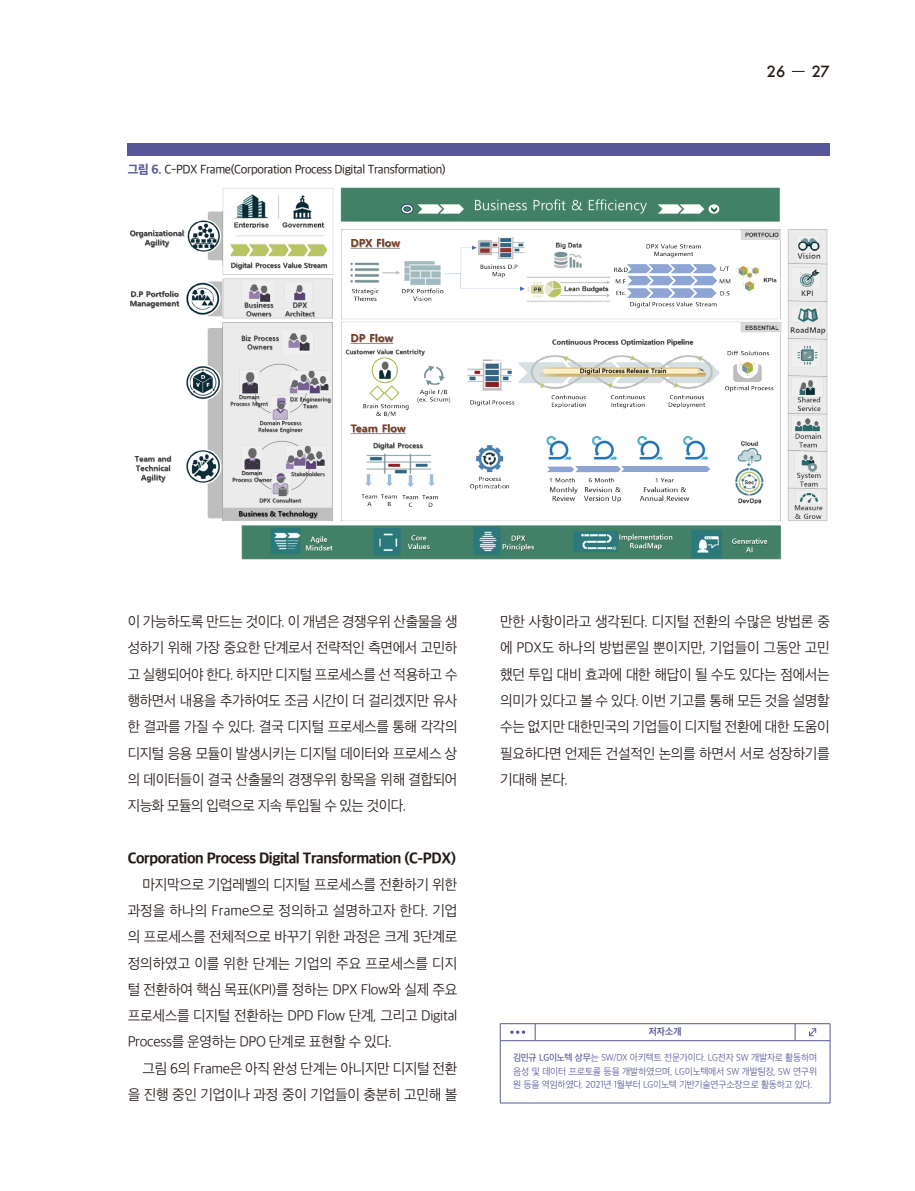
<style>
.page{position:relative;width:915px;height:1191px;background:#fff}
.page>*{position:absolute;margin:0;border:0;box-sizing:border-box;transform-origin:0 0}
.중제_10_5{font:800 15.75px "Apple SD Gothic Neo";letter-spacing:-.025em;color:#231916;scale:.96 1}
.본문고딕_10{font:300 15px/26.2px "Apple SD Gothic Neo";letter-spacing:-.02em;color:#231916;text-align:justify}
.본문고딕_10-2{font:300 15px/26.2px "Apple SD Gothic Neo";letter-spacing:-.02em;color:#231916;text-align:justify;scale:.96 1}
.t1{font:500 15px "Futura";color:#231916}
.표_그림_제목_8_5{font:12.9px "Apple SD Gothic Neo";letter-spacing:-.03em;color:#231916;scale:.96 1}
.저자소개_6_5{font:300 9.75px/13.5px "Apple SD Gothic Neo";letter-spacing:-.025em;color:#57569a;text-align:justify;scale:.96 1}
.저자소개_6_5-2{font:700 9.75px "Apple SD Gothic Neo";color:#57569a;scale:.96 1}
.s1{font-weight:800;font-size:12.75px;color:#57569a}
.s2{font-weight:500}
</style>
<div class="page">
<svg style="left:791px;top:71px;width:13px;height:1px"></svg>
<hr style="left:500px;top:1023px;width:35px;height:1px;background:#57569a">
<svg style="left:500px;top:1024px;width:1px;height:16px"></svg>
<hr style="left:535px;top:1023px;width:259px;height:1px;background:#57569a">
<svg style="left:534px;top:1024px;width:1px;height:16px"></svg>
<hr style="left:794px;top:1023px;width:36px;height:1px;background:#57569a">
<svg style="left:794px;top:1024px;width:1px;height:16px"></svg>
<svg style="left:829px;top:1024px;width:1px;height:16px"></svg>
<hr style="left:500px;top:1040px;width:35px;height:1px;background:#57569a">
<hr style="left:500px;top:1041px;width:1px;height:61px;background:#57569a">
<hr style="left:535px;top:1040px;width:259px;height:1px;background:#57569a">
<hr style="left:794px;top:1040px;width:36px;height:1px;background:#57569a">
<hr style="left:829px;top:1041px;width:1px;height:61px;background:#57569a">
<hr style="left:500px;top:1102px;width:35px;height:1px;background:#57569a">
<hr style="left:535px;top:1102px;width:259px;height:1px;background:#57569a">
<hr style="left:794px;top:1102px;width:36px;height:1px;background:#57569a">
<svg style="left:510px;top:1030px;width:15px;height:4px"></svg>
<svg style="left:809px;top:1028px;width:6px;height:8px"></svg>
<div style="left:128px;top:143px;width:701px;height:13px;background:#57569a"></div>
<img style="left:129px;top:188px;width:699px;height:371px">
<p class="표_그림_제목_8_5" style="left:128px;top:163px;width:333px"><span class="s1">그림 6.</span> C-PDX Frame(Corporation Process Digital Transformation)</p>
<p class="t1" style="left:766px;top:61px;width:20px">26</p>
<p class="t1" style="left:811px;top:61px;width:20px">27</p>
<p class="본문고딕_10-2" style="left:128px;top:609px;width:345px">이 가능하도록 만드는 것이다. 이 개념은 경쟁우위 산출물을 생 성하기 위해 가장 중요한 단계로서 전략적인 측면에서 고민하 고 실행되어야 한다. 하지만 디지털 프로세스를 선 적용하고 수 행하면서 내용을 추가하여도 조금 시간이 더 걸리겠지만 유사 한 결과를 가질 수 있다. 결국 디지털 프로세스를 통해 각각의 디지털 응용 모듈이 발생시키는 디지털 데이터와 프로세스 상 의 데이터들이 결국 산출물의 경쟁우위 항목을 위해 결합되어 지능화 모듈의 입력으로 지속 투입될 수 있는 것이다.</p>
<p class="중제_10_5" style="left:128px;top:850px;width:343px">Corporation Process Digital Transformation (C-PDX)</p>
<p class="본문고딕_10" style="left:128px;top:872px;width:331px;text-indent:15px">마지막으로 기업레벨의 디지털 프로세스를 전환하기 위한 과정을 하나의 Frame으로 정의하고 설명하고자 한다. 기업 의 프로세스를 전체적으로 바꾸기 위한 과정은 크게 3단계로 정의하였고 이를 위한 단계는 기업의 주요 프로세스를 디지 털 전환하여 핵심 목표(KPI)를 정하는 DPX Flow와 실제 주요 프로세스를 디지털 전환하는 DPD Flow 단계, 그리고 Digital Process를 운영하는 DPO 단계로 표현할 수 있다.</p>
<p class="본문고딕_10" style="left:128px;top:1056px;width:331px;text-align:right">그림 6의 Frame은 아직 완성 단계는 아니지만 디지털 전환 을 진행 중인 기업이나 과정 중이 기업들이 충분히 고민해 볼</p>
<p class="본문고딕_10" style="left:500px;top:609px;width:331px">만한 사항이라고 생각된다. 디지털 전환의 수많은 방법론 중 에 PDX도 하나의 방법론일 뿐이지만, 기업들이 그동안 고민 했던 투입 대비 효과에 대한 해답이 될 수도 있다는 점에서는 의미가 있다고 볼 수 있다. 이번 기고를 통해 모든 것을 설명할 수는 없지만 대한민국의 기업들이 디지털 전환에 대한 도움이 필요하다면 언제든 건설적인 논의를 하면서 서로 성장하기를 기대해 본다.</p>
<p class="저자소개_6_5-2" style="left:648px;top:1026px;width:35px">저자소개</p>
<p class="저자소개_6_5" style="left:513px;top:1051px;width:318px"><span class="s2">김민규 LG이노텍 상무</span>는 SW/DX 아키텍트 전문가이다. LG전자 SW 개발자로 활동하며 음성 및 데이터 프로토콜 등을 개발하였으며, LG이노텍에서 SW 개발팀장, SW 연구위 원 등을 역임하였다. 2021년 1월부터 LG이노텍 기반기술연구소장으로 활동하고 있다.</p>
</div>
